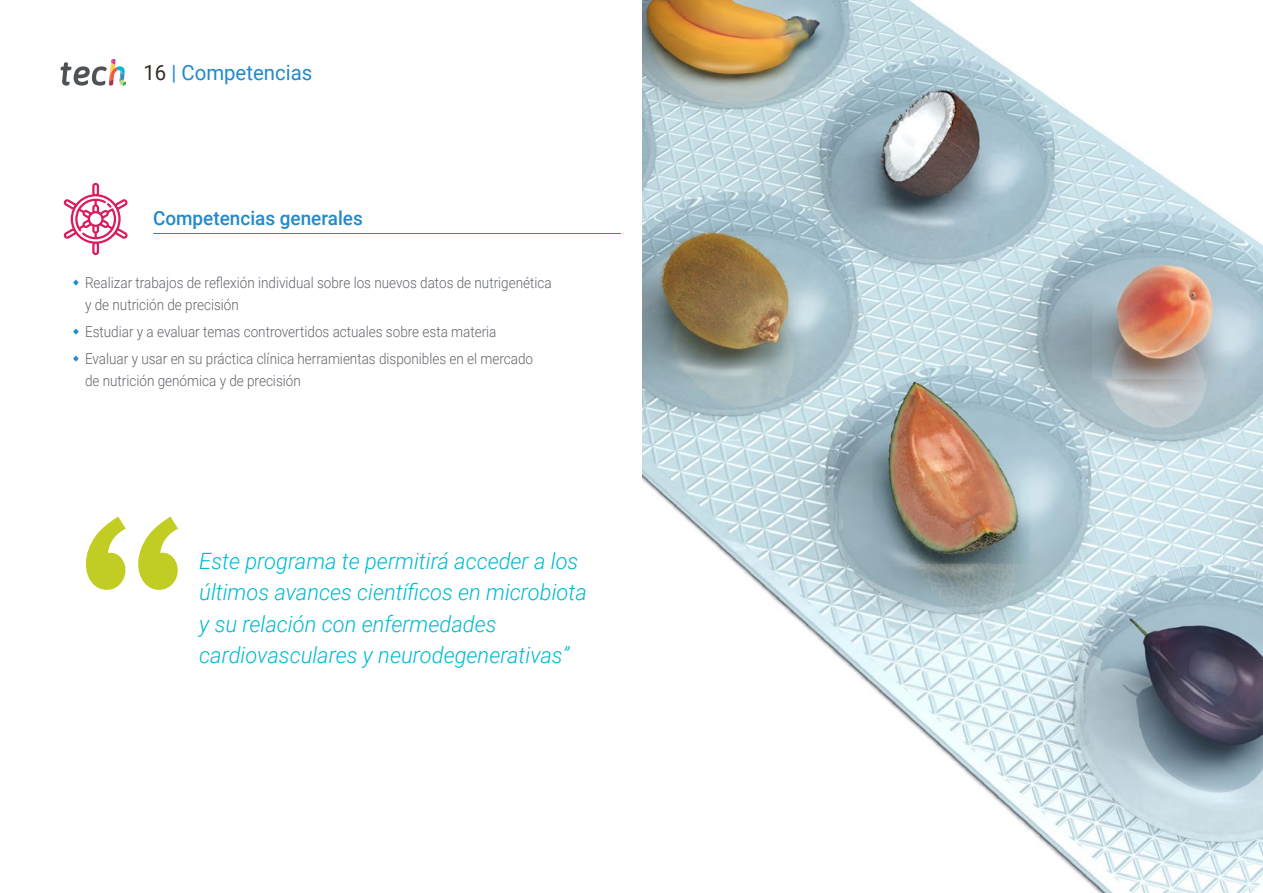
<style>
.page{position:relative;width:1263px;height:893px;background:#fff}
.page>*{position:absolute;margin:0;border:0;box-sizing:border-box;transform-origin:0 0}
.t1{font:italic 300 22.5px/31.5px "Roboto";color:#00bacf}
.t2{font:21px "Roboto";color:#2289ca}
.t3{font:500 19.5px "Roboto";color:#2289ca}
.t4{font:300 15px/22.5px "Roboto";color:#61646a;scale:.9 1}
.s1{color:#312e20}
</style>
<div class="page">
<hr style="left:153px;top:233px;width:468px;height:1px;background:#2289ca">
<svg style="left:63px;top:183px;width:65px;height:72px"></svg>
<svg style="left:61px;top:59px;width:65px;height:27px"></svg>
<img style="left:642px;top:0;width:621px;height:893px">
<svg style="left:86px;top:517px;width:92px;height:73px"></svg>
<h2 class="t2" style="left:144px;top:57px;width:170px"><span class="s1">16</span> | Competencias</h2>
<h3 class="t3" style="left:153px;top:205px;width:211px">Competencias generales</h3>
<p class="t4" style="left:85px;top:270px;width:520px">Realizar trabajos de reflexión individual sobre los nuevos datos de nutrigenética y de nutrición de precisión</p>
<p class="t4" style="left:85px;top:318px;width:499px;line-height:26.7px">Estudiar y a evaluar temas controvertidos actuales sobre esta materia<br>Evaluar y usar en su práctica clínica herramientas disponibles en el mercado</p>
<p class="t4" style="left:85px;top:369px;width:241px">de nutrición genómica y de precisión</p>
<h1 class="t1" style="left:199px;top:544px;width:389px">Este programa te permitirá acceder a los últimos avances científicos en microbiota y su relación con enfermedades cardiovasculares y neurodegenerativas”</h1>
</div>
